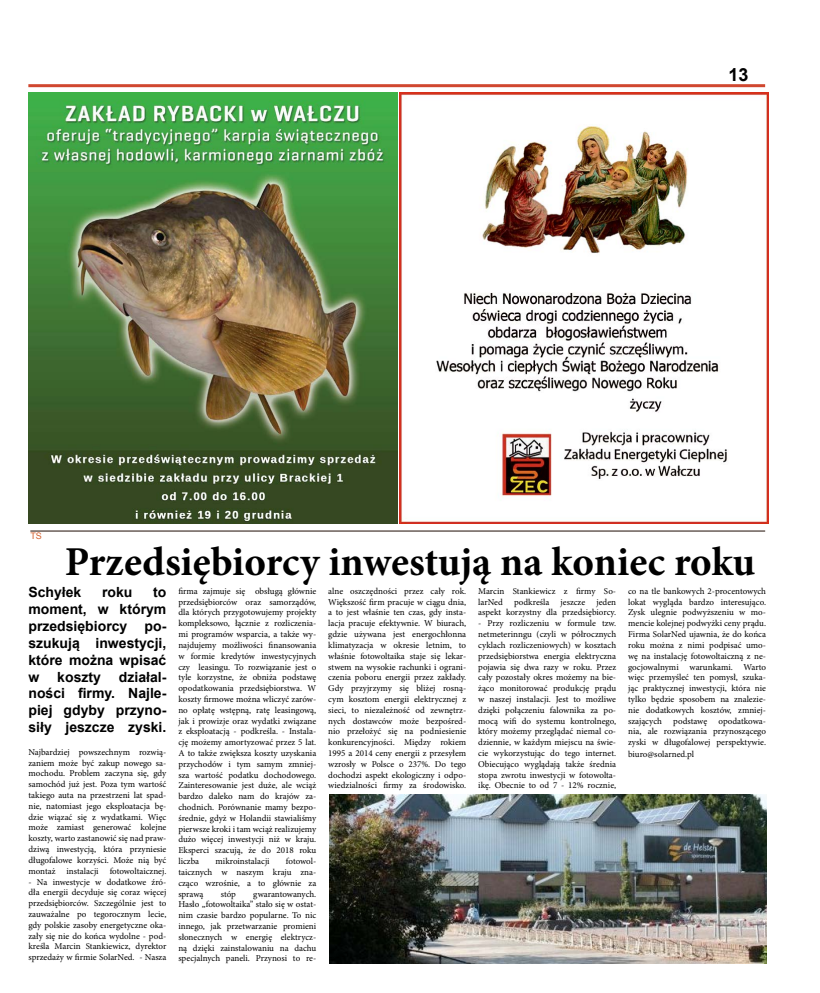
<style>
.page{position:relative;width:820px;height:993px;background:#fff}
.page>*{position:absolute;margin:0;border:0;box-sizing:border-box;transform-origin:0 0}
.t1{font:700 41px "Minion Pro";color:#000}
.t2{font:700 18px "Arial";color:#000}
.t3{font:700 14px/16.8px "Arial";color:#000;text-align:justify}
.t4{font:9px/10.8px "Minion Pro";color:#000;text-align:justify}
.t5{font:9px "Arial";color:#d36130}
</style>
<div class="page">
<hr style="left:28px;top:84px;width:736px;height:3px;background:#d0472f">
<hr style="left:30px;top:530px;width:734px;height:1px;background:#1f0c03">
<img style="left:329px;top:794px;width:436px;height:169px">
<img style="left:28px;top:92px;width:369px;height:431px">
<img style="left:400px;top:92px;width:368px;height:431px">
<p class="t5" style="left:30px;top:529px;width:13px">TS</p>
<h2 class="t2" style="left:728px;top:62px;width:22px">13</h2>
<h1 class="t1" style="left:65px;top:533px;width:691px">Przedsiębiorcy inwestują na koniec roku</h1>
<h3 class="t3" style="left:28px;top:584px;width:54px">Schyłek</h3>
<h3 class="t3" style="left:102px;top:584px;width:32px">roku</h3>
<p class="t4" style="left:178px;top:585px;width:139px">firma zajmuje się obsługą głównie przedsiębiorców oraz samorządów, dla których przygotowujemy projekty kompleksowo, łącznie z rozliczenia&shy;mi programów wsparcia, a także wy&shy;najdujemy możliwości finansowania w formie kredytów inwestycyjnych czy leasingu. To rozwiązanie jest o tyle korzystne, że obniża podstawę opodatkowania przedsiębiorstwa. W koszty firmowe można wliczyć zarów&shy;no opłatę wstępną, ratę leasingową, jak i prowizje oraz wydatki związane z eksploatacją - podkreśla. - Instala&shy;cję możemy amortyzować przez 5 lat.<br>A to także zwiększa koszty uzyskania przychodów i tym samym zmniej&shy;sza wartość podatku dochodowego.<br>Zainteresowanie jest duże, ale wciąż bardzo daleko nam do krajów za&shy;chodnich. Porównanie mamy bezpo&shy;średnie, gdyż w Holandii stawialiśmy pierwsze kroki i tam wciąż realizujemy dużo więcej inwestycji niż w kraju.<br>Eksperci szacują, że do 2018 roku liczba</p>
<p class="t4" style="left:328px;top:585px;width:139px">alne oszczędności przez cały rok.<br>Większość firm pracuje w ciągu dnia, a to jest właśnie ten czas, gdy insta&shy;lacja pracuje efektywnie. W biurach, gdzie używana jest energochłonna klimatyzacja w okresie letnim, to właśnie fotowoltaika staje się lekar&shy;stwem na wysokie rachunki i ograni&shy;czenia poboru energii przez zakłady.<br>Gdy przyjrzymy się bliżej rosną&shy;cym kosztom energii elektrycznej z sieci, to niezależność od zewnętrz&shy;nych dostawców może bezpośred&shy;nio przełożyć się na podniesienie konkurencyjności. Między rokiem 1995 a 2014 ceny energii z przesyłem wzrosły w Polsce o 237%. Do tego dochodzi aspekt ekologiczny i odpo&shy;wiedzialności firmy za środowisko.</p>
<p class="t4" style="left:478px;top:585px;width:139px">Marcin Stankiewicz z firmy So&shy;larNed podkreśla jeszcze jeden aspekt korzystny dla przedsiębiorcy.</p>
<p class="t4" style="left:628px;top:585px;width:139px">co na tle bankowych 2-procentowych lokat wygląda bardzo interesująco.<br>Zysk ulegnie podwyższeniu w mo&shy;mencie kolejnej podwyżki ceny prądu.<br>Firma SolarNed ujawnia, że do końca roku można z nimi podpisać umo&shy;wę na instalację fotowoltaiczną z ne&shy;gocjowalnymi warunkami. Warto więc przemyśleć ten pomysł, szuka&shy;jąc praktycznej inwestycji, która nie tylko będzie sposobem na znalezie&shy;nie dodatkowych kosztów, zmniej&shy;szających</p>
<h3 class="t3" style="left:28px;top:584px;width:139px;text-indent:125px">to moment, w którym przedsiębiorcy po&shy;szukują inwestycji, które można wpisać w</h3>
<p class="t4" style="left:478px;top:617px;width:139px">- Przy rozliczeniu w formule tzw. netmeterinngu (czyli w półrocznych cyklach rozliczeniowych) w kosztach przedsiębiorstwa energia elektryczna pojawia się dwa razy w roku. Przez cały pozostały okres możemy na bie&shy;żąco monitorować produkcję prądu w naszej instalacji. Jest to możliwe dzięki połączeniu falownika za po&shy;mocą wifi do systemu kontrolnego, który możemy przeglądać niemal co&shy;dziennie, w każdym miejscu na świe&shy;cie wykorzystując do tego internet.<br>Obiecująco wyglądają także średnia stopa zwrotu inwestycji w fotowolta&shy;ikę. Obecnie to od 7 - 12% rocznie,</p>
<h3 class="t3" style="left:28px;top:668px;width:139px;text-indent:90px">działal&shy;ności firmy. Najle&shy;piej gdyby przyno&shy;siły jeszcze zyski.</h3>
<p class="t4" style="left:28px;top:746px;width:139px">Najbardziej powszechnym rozwią&shy;zaniem może być zakup nowego sa&shy;mochodu. Problem zaczyna się, gdy samochód już jest. Poza tym wartość takiego auta na przestrzeni lat spad&shy;nie, natomiast jego eksploatacja bę&shy;dzie wiązać się z wydatkami. Więc może zamiast generować kolejne koszty, warto zastanowić się nad praw&shy;dziwą inwestycją, która przyniesie długofalowe korzyści. Może nią być montaż instalacji fotowoltaicznej.</p>
<p class="t4" style="left:28px;top:876px;width:139px">- Na inwestycje w dodatkowe źró&shy;dła energii decyduje się coraz więcej przedsiębiorców. Szczególnie jest to zauważalne po tegorocznym lecie, gdy polskie zasoby energetyczne oka&shy;zały się nie do końca wydolne - pod&shy;kreśla Marcin Stankiewicz, dyrektor sprzedaży w firmie SolarNed. - Nasza</p>
<h3 class="t3" style="left:57px;top:668px;width:45px">koszty</h3>
<p class="t4" style="left:628px;top:715px;width:139px;text-indent:90px">opodatkowa&shy;nia, ale rozwiązania przynoszącego zyski w długofalowej perspektywie. biuro@solarned.pl</p>
<p class="t4" style="left:673px;top:715px;width:35px">podstawę</p>
<p class="t4" style="left:178px;top:855px;width:139px;text-indent:107px">fotowol&shy;taicznych w naszym kraju zna&shy;cząco wzrośnie, a to głównie za sprawą</p>
<p class="t4" style="left:215px;top:855px;width:56px">mikroinstalacji</p>
<p class="t4" style="left:178px;top:887px;width:139px;text-indent:75px">gwarantowanych.<br>Hasło „fotowoltaika” stało się w ostat&shy;nim czasie bardzo popularne. To nic innego, jak przetwarzanie promieni słonecznych w energię elektrycz&shy;ną dzięki zainstalowaniu na dachu specjalnych paneli. Przynosi to re-</p>
<p class="t4" style="left:221px;top:887px;width:17px">stóp</p>
</div>
